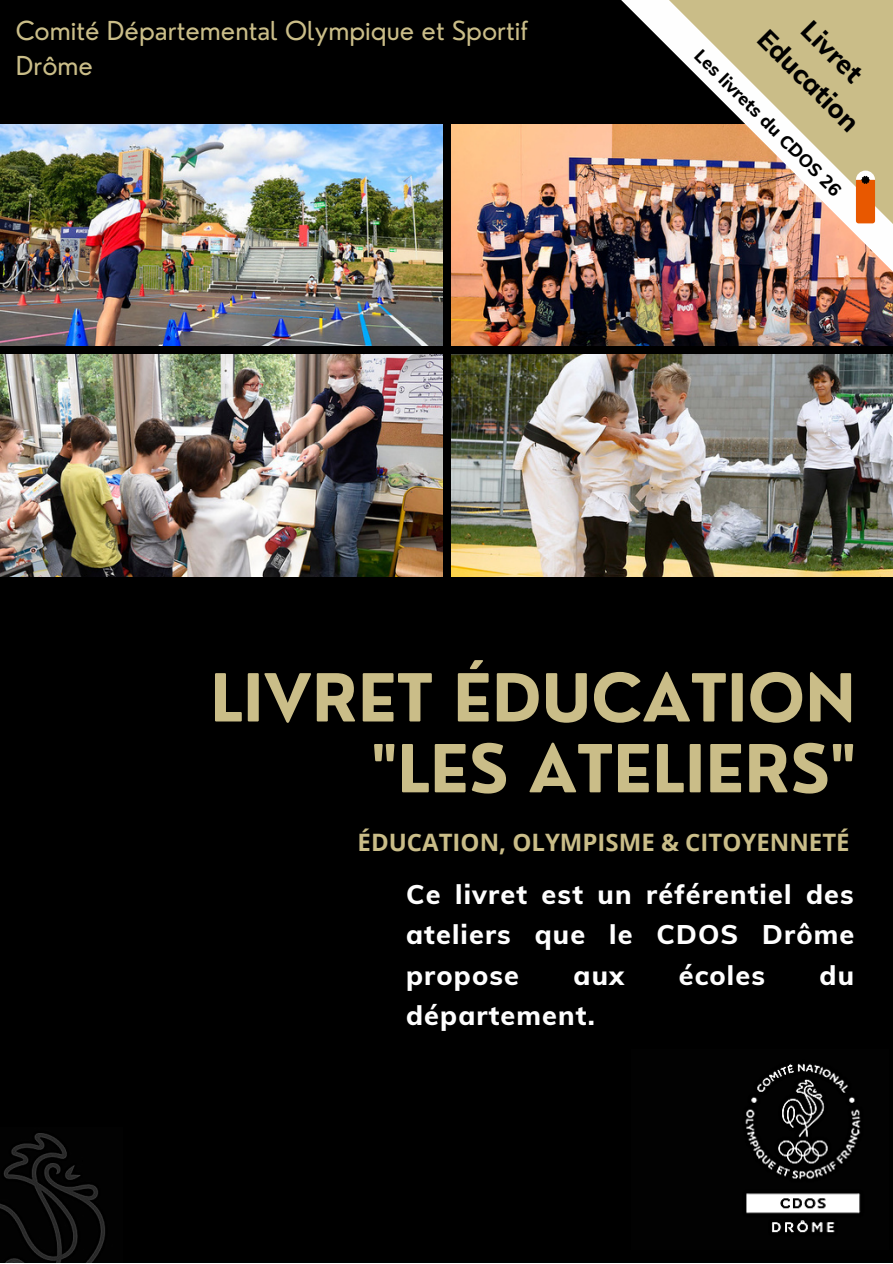
<style>
.page{position:relative;width:893px;height:1264px;background:#fff}
.page>*{position:absolute;margin:0;border:0;box-sizing:border-box;transform-origin:0 0}
.t1{font:700 64.5px/70.8px "Nourd";color:#cabd88;text-align:right}
.t2{font:800 27px/40.5px "Muli";letter-spacing:.04em;color:#fefefe;text-align:justify}
.t3{font:800 27px/37px "Muli";color:#000;text-align:center}
.t4{font:25.5px/34.8px "Nourd";color:#cabd88}
.t5{font:700 24px "Open Sans";color:#cabd88}
.t6{font:800 18px "Muli";color:#000}
</style>
<div class="page">
<div style="left:0;top:0;width:892px;height:1262px;background:#000"></div>
<img style="left:0;top:124px;width:442px;height:222px">
<img style="left:451px;top:124px;width:441px;height:222px">
<img style="left:0;top:355px;width:442px;height:221px">
<img style="left:451px;top:355px;width:441px;height:221px">
<img style="left:0;top:1133px;width:105px;height:129px">
<img style="left:745px;top:1063px;width:116px;height:170px">
<img style="left:562px;top:0;width:61px;height:295px">
<img style="left:623px;top:0;width:269px;height:309px">
<svg style="left:855px;top:171px;width:20px;height:52px"></svg>
<p class="t4" style="left:16px;top:13px;width:514px">Comité Départemental Olympique et Sportif<br>Drôme</p>
<p class="t3" style="left:802px;top:-6px;width:133px;rotate:45deg">Livret<br>Education</p>
<p class="t6" style="left:706px;top:44px;width:200px;rotate:45deg">Les livrets du CDOS 26</p>
<h1 class="t1" style="left:210px;top:662px;width:647px">LIVRET ÉDUCATION "LES ATELIERS"</h1>
<p class="t5" style="left:357px;top:825px;width:493px">ÉDUCATION, OLYMPISME &amp; CITOYENNETÉ</p>
<p class="t2" style="left:406px;top:873px;width:450px">Ce livret est un référentiel des ateliers que le CDOS Drôme propose</p>
<p class="t2" style="left:573px;top:954px;width:52px">aux</p>
<p class="t2" style="left:678px;top:954px;width:88px">écoles</p>
<p class="t2" style="left:819px;top:954px;width:36px">du</p>
<p class="t2" style="left:406px;top:994px;width:190px">département.</p>
</div>
